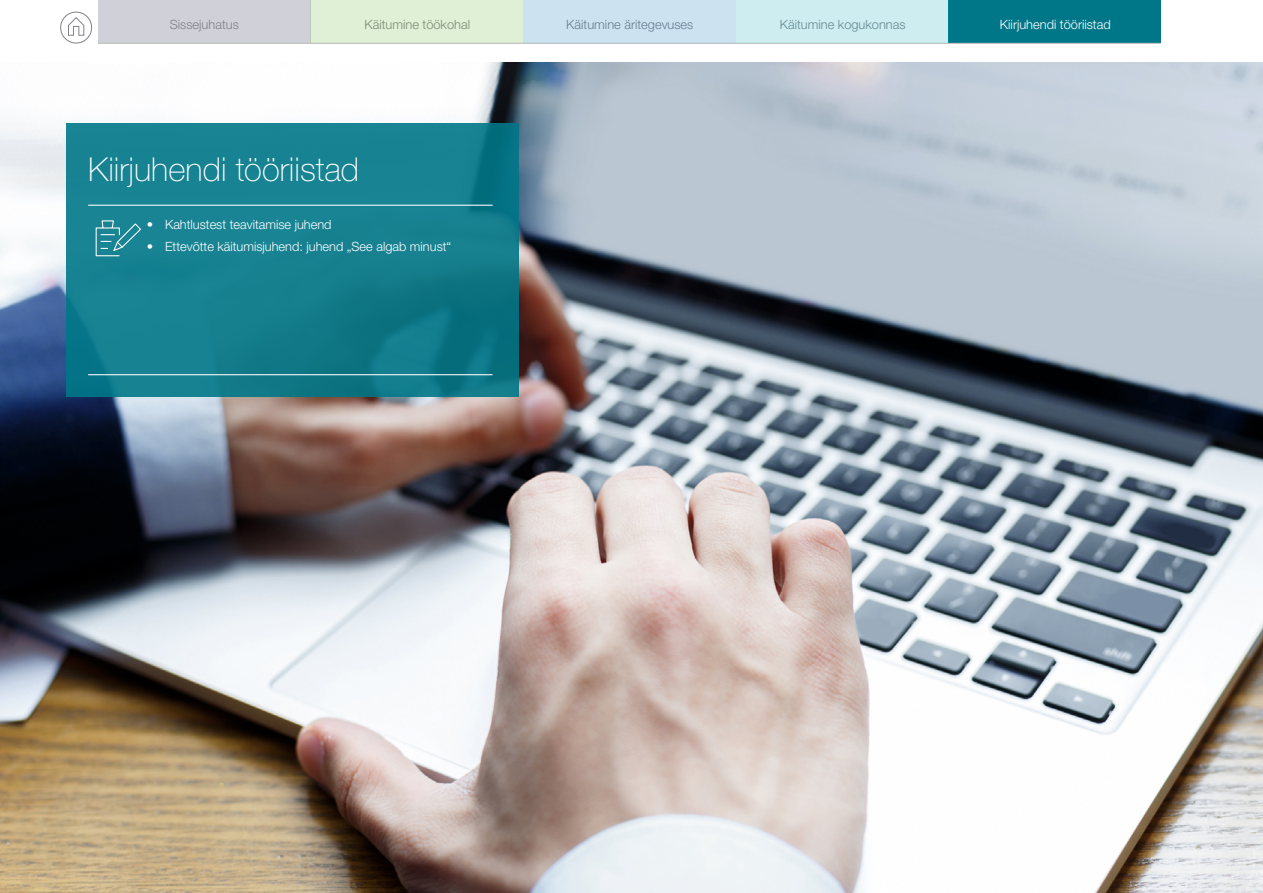
<style>
.page{position:relative;width:1263px;height:893px;background:#fff}
.page>*{position:absolute;margin:0;border:0;box-sizing:border-box;transform-origin:0 0}
.t1{font:100 33px "Helvetica Neue LT Std";color:#fff}
.t2{font:300 12.75px "Helvetica Neue LT Std";color:#fff}
.t3{font:300 12.75px "Helvetica Neue LT Std";color:#818289}
</style>
<div class="page">
<div style="left:98px;top:0;width:213px;height:43px;background:#d0d0d8"></div>
<div style="left:60px;top:12px;width:32px;height:31px;border:1px solid #818289;border-radius:50%"></div>
<svg style="left:68px;top:17px;width:16px;height:19px"></svg>
<div style="left:948px;top:0;width:213px;height:43px;background:#078"></div>
<hr style="left:98px;top:43px;width:1063px;height:1px;background:#b6b7b7">
<div style="left:311px;top:0;width:212px;height:43px;background:#e0f0d6"></div>
<div style="left:523px;top:0;width:213px;height:43px;background:#cde2f1"></div>
<div style="left:736px;top:0;width:212px;height:43px;background:#cdedf0"></div>
<img style="left:0;top:62px;width:1263px;height:831px">
<svg style="left:67px;top:123px;width:452px;height:274px;background:#147e8d"></svg>
<hr style="left:88px;top:374px;width:405px;height:1px;background:#fff">
<hr style="left:88px;top:205px;width:405px;height:1px;background:#fff">
<svg style="left:95px;top:220px;width:47px;height:37px;background:#3794a1"></svg>
<p class="t3" style="left:170px;top:16px;width:70px">Sissejuhatus</p>
<p class="t3" style="left:364px;top:16px;width:107px">Käitumine töökohal</p>
<p class="t3" style="left:566px;top:16px;width:129px">Käitumine äritegevuses</p>
<p class="t3" style="left:780px;top:16px;width:127px">Käitumine kogukonnas</p>
<p class="t2" style="left:1000px;top:16px;width:112px">Kiirjuhendi tööriistad</p>
<h1 class="t1" style="left:88px;top:151px;width:273px">Kiirjuhendi tööriistad</h1>
<p class="t2" style="left:147px;top:217px;width:186px">• Kahtlustest teavitamise juhend</p>
<p class="t2" style="left:147px;top:238px;width:306px">• Ettevõtte käitumisjuhend: juhend „See algab minust“</p>
</div>
